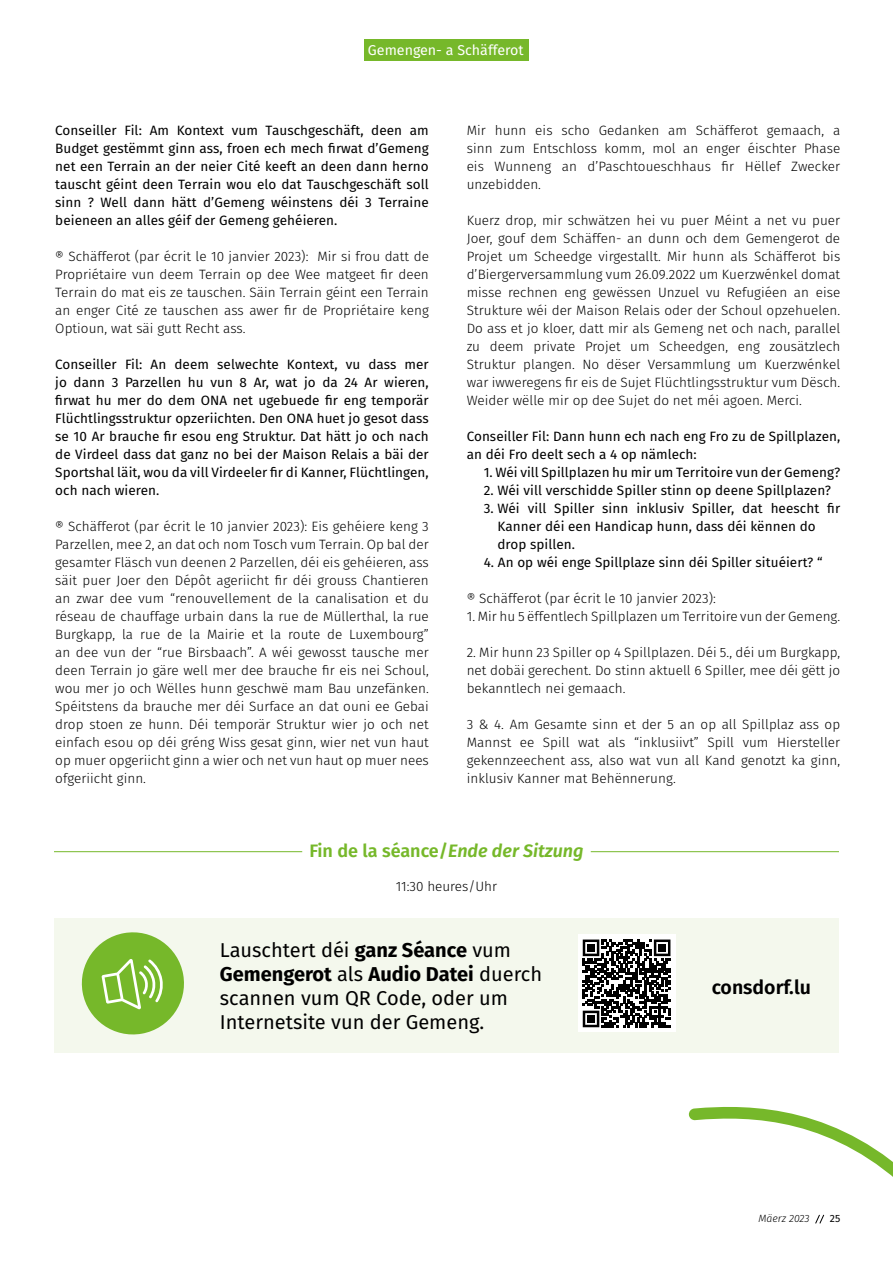
<style>
.page{position:relative;width:893px;height:1263px;background:#fff}
.page>*{position:absolute;margin:0;border:0;box-sizing:border-box;transform-origin:0 0}
.t1{font:20.1px/24px "Fira Sans";color:#000}
.t2{font:600 19.5px "Fira Sans";color:#000}
.t3{font:600 18px "Fira Sans";color:#76b82a}
.t4{font:14.25px "Fira Sans";color:#fff}
.t5{font:300 13.5px/18px "Fira Sans";letter-spacing:.005em;color:#000;text-align:justify}
.t6{font:13.5px/18px "Fira Sans";letter-spacing:.005em;color:#000;text-align:justify}
.t7{font:italic 300 10.5px "Fira Sans";color:#000}
.t8{font:10.5px "Fira Sans";color:#000}
.s1{font-style:italic}
.s2{font-weight:700}
</style>
<div class="page">
<svg style="left:815px;top:1214px;width:9px;height:10px"></svg>
<div style="left:364px;top:39px;width:165px;height:21px;background:#76b82a"></div>
<hr style="left:54px;top:851px;width:248px;height:1px;background:#76b82a">
<hr style="left:591px;top:851px;width:248px;height:1px;background:#76b82a">
<div style="left:54px;top:918px;width:785px;height:135px;background:#f4f8ed"></div>
<svg style="left:81px;top:932px;width:103px;height:103px"></svg>
<div style="left:578px;top:935px;width:97px;height:97px;background:#fff"></div>
<svg style="left:583px;top:939px;width:87px;height:88px"></svg>
<div style="left:587px;top:944px;width:8px;height:7px;background:#000"></div>
<div style="left:659px;top:944px;width:7px;height:7px;background:#000"></div>
<div style="left:587px;top:1015px;width:8px;height:7px;background:#000"></div>
<svg style="left:689px;top:1106px;width:204px;height:71px"></svg>
<p class="t4" style="left:368px;top:39px;width:157px">Gemengen- a Schäfferot</p>
<p class="t6" style="left:55px;top:121px;width:375px">Conseiller Fil: Am Kontext vum Tauschgeschäft, deen am Budget gestëmmt ginn ass, froen ech mech firwat d’Gemeng net een Terrain an der neier Cité keeft an deen dann herno tauscht géint deen Terrain wou elo dat Tauschgeschäft soll sinn ? Well dann hätt d’Gemeng wéinstens déi 3 Terraine beieneen an alles géif der Gemeng gehéieren.</p>
<p class="t5" style="left:55px;top:247px;width:375px">® Schäfferot (par écrit le 10 janvier 2023): Mir si frou datt de Propriétaire vun deem Terrain op dee Wee matgeet fir deen Terrain do mat eis ze tauschen. Säin Terrain géint een Terrain an enger Cité ze tauschen ass awer fir de Propriétaire keng Optioun, wat säi gutt Recht ass.</p>
<p class="t6" style="left:55px;top:355px;width:375px">Conseiller Fil: An deem selwechte Kontext, vu dass mer jo dann 3 Parzellen hu vun 8 Ar, wat jo da 24 Ar wieren, firwat hu mer do dem ONA net ugebuede fir eng temporär Flüchtlingsstruktur opzeriichten. Den ONA huet jo gesot dass se 10 Ar brauche fir esou eng Struktur. Dat hätt jo och nach de Virdeel dass dat ganz no bei der Maison Relais a bäi der Sportshal läit, wou da vill Virdeeler fir di Kanner, Flüchtlingen, och nach wieren.</p>
<p class="t5" style="left:55px;top:517px;width:375px">® Schäfferot (par écrit le 10 janvier 2023): Eis gehéiere keng 3<br>Parzellen, mee 2, an dat och nom Tosch vum Terrain. Op bal der gesamter Fläsch vun deenen 2 Parzellen, déi eis gehéieren, ass säit puer Joer den Dépôt ageriicht fir déi grouss Chantieren an zwar dee vum “renouvellement de la canalisation et du réseau de chauffage urbain dans la rue de Müllerthal, la rue Burgkapp, la rue de la Mairie et la route de Luxembourg” an dee vun der “rue Birsbaach”. A wéi gewosst tausche mer deen Terrain jo gäre well mer dee brauche fir eis nei Schoul, wou mer jo och Wëlles hunn geschwë mam Bau unzefänken.<br>Spéitstens da brauche mer déi Surface an dat ouni ee Gebai drop stoen ze hunn. Déi temporär Struktur wier jo och net einfach esou op déi gréng Wiss gesat ginn, wier net vun haut op muer opgeriicht ginn a wier och net vun haut op muer nees ofgeriicht ginn.</p>
<p class="t5" style="left:467px;top:121px;width:375px">Mir hunn eis scho Gedanken am Schäfferot gemaach, a sinn zum Entschloss komm, mol an enger éischter Phase eis Wunneng an d’Paschtoueschhaus fir Hëllef Zwecker unzebidden.</p>
<p class="t5" style="left:467px;top:211px;width:375px">Kuerz drop, mir schwätzen hei vu puer Méint a net vu puer Joer, gouf dem Schäffen- an dunn och dem Gemengerot de Projet um Scheedge virgestallt. Mir hunn als Schäfferot bis d’Biergerversammlung vum 26.09.2022 um Kuerzwénkel domat misse rechnen eng gewëssen Unzuel vu Refugiéen an eise Strukture wéi der Maison Relais oder der Schoul opzehuelen.<br>Do ass et jo kloer, datt mir als Gemeng net och nach, parallel zu deem private Projet um Scheedgen, eng zousätzlech Struktur plangen. No dëser Versammlung um Kuerzwénkel war iwweregens fir eis de Sujet Flüchtlingsstruktur vum Dësch.<br>Weider wëlle mir op dee Sujet do net méi agoen. Merci.</p>
<p class="t6" style="left:467px;top:427px;width:375px">Conseiller Fil: Dann hunn ech nach eng Fro zu de Spillplazen, an déi Fro deelt sech a 4 op nämlech:</p>
<p class="t6" style="left:484px;top:463px;width:358px">1. Wéi vill Spillplazen hu mir um Territoire vun der Gemeng?</p>
<p class="t6" style="left:484px;top:481px;width:349px">2. Wéi vill verschidde Spiller stinn op deene Spillplazen?</p>
<p class="t6" style="left:497px;top:499px;width:344px;text-align:left;text-indent:-14px">3. Wéi vill Spiller sinn inklusiv Spiller, dat heescht fir<br>Kanner déi een Handicap hunn, dass déi kënnen do drop spillen.</p>
<p class="t6" style="left:484px;top:553px;width:340px">4. An op wéi enge Spillplaze sinn déi Spiller situéiert? “</p>
<p class="t5" style="left:467px;top:589px;width:251px">® Schäfferot (par écrit le 10 janvier 2023):</p>
<p class="t5" style="left:467px;top:607px;width:375px">1. Mir hu 5 ëffentlech Spillplazen um Territoire vun der Gemeng.</p>
<p class="t5" style="left:467px;top:643px;width:375px">2. Mir hunn 23 Spiller op 4 Spillplazen. Déi 5., déi um Burgkapp, net dobäi gerechent. Do stinn aktuell 6 Spiller, mee déi gëtt jo bekanntlech nei gemaach.</p>
<p class="t5" style="left:467px;top:715px;width:375px">3 &amp; 4. Am Gesamte sinn et der 5 an op all Spillplaz ass op Mannst ee Spill wat als “inklusiivt” Spill vum Hiersteller gekennzeechent ass, also wat vun all Kand genotzt ka ginn, inklusiv Kanner mat Behënnerung.</p>
<h3 class="t3" style="left:309px;top:836px;width:276px">Fin de la séance/<span class="s1">Ende der Sitzung</span></h3>
<p class="t5" style="left:396px;top:877px;width:103px">11:30 heures/Uhr</p>
<h1 class="t1" style="left:220px;top:937px;width:324px">Lauschtert déi <span class="s2">ganz Séance</span> vum<br><span class="s2">Gemengerot</span> als <span class="s2">Audio Datei</span> duerch scannen vum QR Code, oder um<br>Internetsite vun der Gemeng.</h1>
<h2 class="t2" style="left:712px;top:971px;width:101px">consdorf.lu</h2>
<p class="t7" style="left:759px;top:1211px;width:53px">Mäerz 2023</p>
<p class="t8" style="left:830px;top:1211px;width:12px">25</p>
</div>
